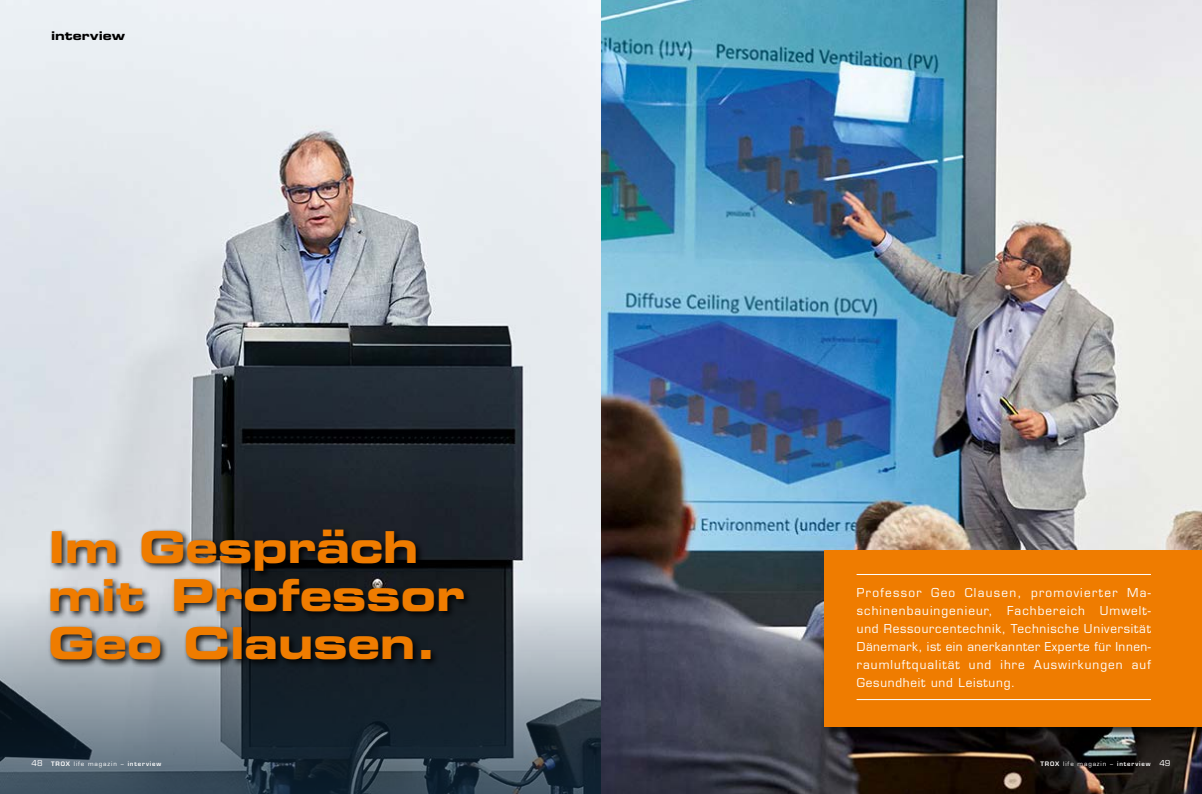
<style>
.page{position:relative;width:1202px;height:794px;background:#fff}
.page>*{position:absolute;margin:0;border:0;box-sizing:border-box;transform-origin:0 0}
.t1{font:44px/48px "Eurostile LT Std Bold Ex 2";letter-spacing:-.01em;color:#ef7c00}
.t2{font:12px/18px "Eurostile LT Std";letter-spacing:.09em;color:#fff}
.t3{font:12px "Eurostile LT Std Bold Ex 2";color:#000}
.t4{font:600 6px "Eurostile LT Std";letter-spacing:.15em;color:#fff}
.s1{font-weight:400;font-size:8px}
.s2{font-weight:400}
</style>
<div class="page">
<img style="left:0;top:0;width:601px;height:464px">
<img style="left:601px;top:0;width:601px;height:794px">
<svg style="left:0;top:464px;width:601px;height:330px;background:#616b74"></svg>
<div style="left:48px;top:526px;width:424px;height:142px;background:#000;opacity:.9"></div>
<div style="left:824px;top:550px;width:378px;height:188px;background:#000;opacity:.75"></div>
<div style="left:824px;top:550px;width:378px;height:176px;background:#ef7c00"></div>
<hr style="left:857px;top:574px;width:294px;height:1px;background:#fff">
<hr style="left:857px;top:699px;width:294px;height:1px;background:#fff">
<p class="t3" style="left:51px;top:27px;width:76px">interview</p>
<h1 class="t1" style="left:48px;top:522px;width:419px">Im Gespräch mit Professor<br>Geo Clausen.</h1>
<p class="t4" style="left:31px;top:760px;width:131px"><span class="s1">48</span> TROX <span class="s2">life magazin –</span> interview</p>
<p class="t2" style="left:857px;top:583px;width:296px">Professor Geo Clausen, promovierter Ma-- schinenbauingenieur, Fachbereich Umwelt&shy;und Ressourcentechnik, Technische Universität Dänemark, ist ein anerkannter Experte für Innen&shy;raumluftqualität und ihre Auswirkungen auf Gesundheit und Leistung.</p>
<p class="t4" style="left:1040px;top:760px;width:132px">TROX <span class="s2">life magazin –</span> interview <span class="s1">49</span></p>
</div>
